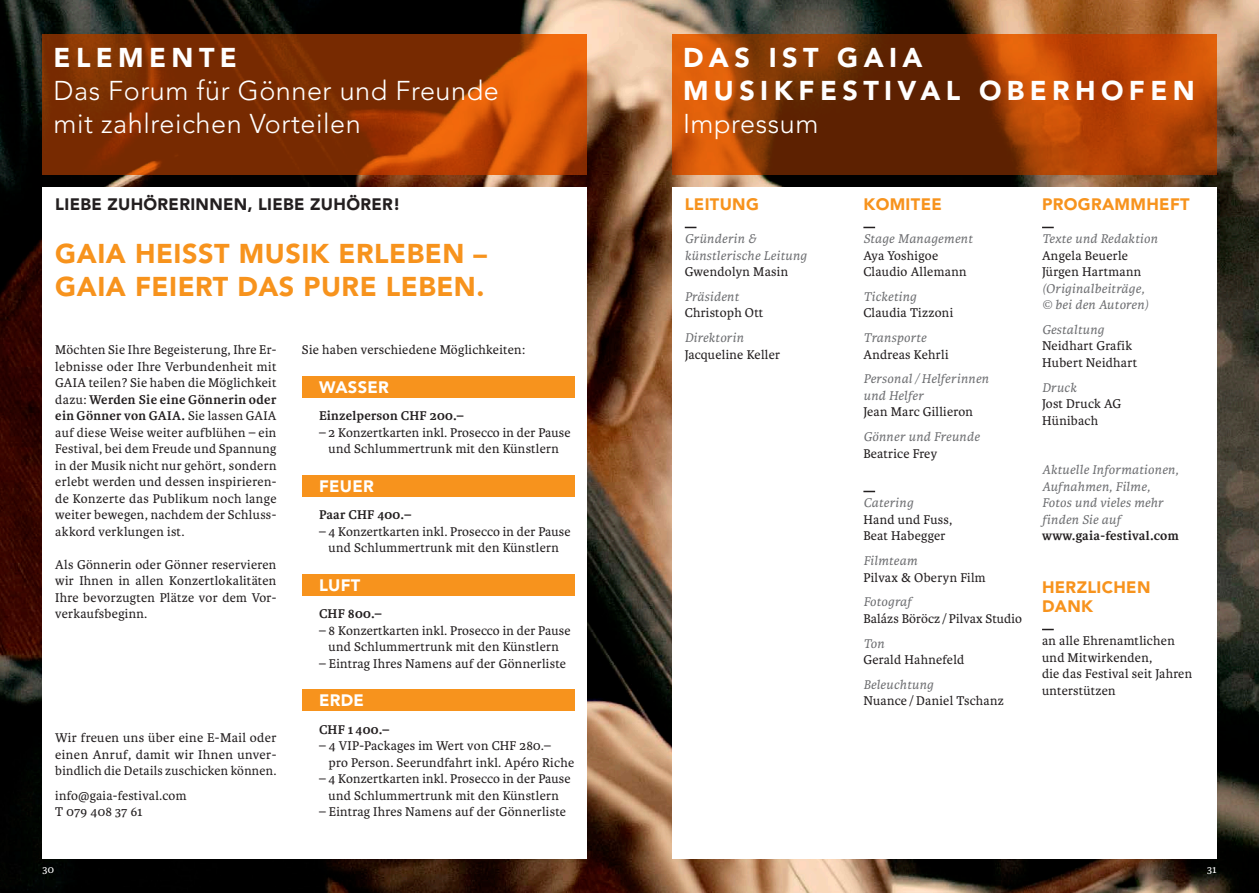
<style>
.page{position:relative;width:1259px;height:893px;background:#fff}
.page>*{position:absolute;margin:0;border:0;box-sizing:border-box;transform-origin:0 0}
._01_titel_1{font:300 27px "Avenir LT Std";letter-spacing:.02em;color:#fff}
._01_text_9pt_weiss{font:900 27px/33px "Avenir LT Std";letter-spacing:.02em;color:#f7931d}
._01_titel_1-2{font:900 27px/33px "Avenir LT Std";letter-spacing:.2em;color:#fff}
._01_text_9pt_weiss-2{font:900 16.5px/19.5px "Avenir LT Std";letter-spacing:.02em;color:#f7931d}
._01_text_9pt_weiss-3{font:900 16.5px "Avenir LT Std";letter-spacing:.02em;color:#231f20}
._01_text_9pt_weiss-4{font:900 16.5px "Avenir LT Std";letter-spacing:.02em;color:#fff}
._01_text_9pt_weiss-5{font:13.5px/16.5px "Karmina Basic";letter-spacing:.02em;color:#231f20;text-align:center}
._01_text_9pt_schwarz{font:13.5px/16.5px "Karmina Basic";letter-spacing:.015em;color:#231f20;text-align:justify}
.xx_konzerte_instrume{font:italic 13.5px/16.5px "Karmina Basic";letter-spacing:.02em;color:#6c6d70}
._01_text_9pt_weiss-6{font:700 13.5px "Karmina Basic";letter-spacing:.02em;color:#231f20}
.t1{font:11.25px "Karmina Basic";color:#fff}
.s1{font-weight:700}
</style>
<div class="page">
<img style="left:0;top:0;width:1259px;height:893px">
<div style="left:43px;top:187px;width:544px;height:672px;background:#fff"></div>
<svg style="left:43px;top:34px;width:544px;height:140px;background:#913603"></svg>
<svg style="left:672px;top:34px;width:544px;height:140px;background:#973b04"></svg>
<div style="left:672px;top:187px;width:544px;height:672px;background:#fff"></div>
<svg style="left:863px;top:227px;width:12px;height:1px"></svg>
<svg style="left:863px;top:491px;width:12px;height:1px"></svg>
<div style="left:302px;top:376px;width:272px;height:21px;background:#f7931d"></div>
<div style="left:302px;top:475px;width:272px;height:22px;background:#f7931d"></div>
<div style="left:302px;top:574px;width:272px;height:22px;background:#f7931d"></div>
<div style="left:302px;top:690px;width:272px;height:21px;background:#f7931d"></div>
<p class="_01_titel_1-2" style="left:54px;top:41px;width:185px">ELEMENTE</p>
<p class="_01_titel_1" style="left:54px;top:75px;width:447px">Das Forum für Gönner und Freunde</p>
<p class="_01_titel_1" style="left:54px;top:108px;width:309px">mit zahlreichen Vorteilen</p>
<p class="_01_text_9pt_weiss-3" style="left:55px;top:194px;width:347px">LIEBE ZUHÖRERINNEN, LIEBE ZUHÖRER!</p>
<p class="_01_text_9pt_weiss" style="left:55px;top:237px;width:433px">GAIA HEISST MUSIK ERLEBEN –<br>GAIA FEIERT DAS PURE LEBEN.</p>
<p class="_01_text_9pt_schwarz" style="left:55px;top:342px;width:223px">Möchten Sie Ihre Begeisterung, Ihre Er&shy;lebnisse oder Ihre Verbundenheit mit GAIA teilen? Sie haben die Möglichkeit dazu: <span class="s1">Werden Sie eine Gönnerin oder ein Gönner von GAIA.</span> Sie lassen GAIA auf diese Weise weiter aufblühen – ein Festival, bei dem Freude und Spannung in der Musik nicht nur gehört, sondern erlebt werden und dessen inspirieren&shy;de Konzerte das Publikum noch lange weiter bewegen, nachdem der Schluss&shy;akkord verklungen ist.</p>
<p class="_01_text_9pt_weiss-5" style="left:55px;top:556px;width:223px;text-align:justify">Als Gönnerin oder Gönner reservieren wir Ihnen in allen Konzertlokalitäten Ihre bevorzugten Plätze vor dem Vor&shy;verkaufsbeginn.</p>
<p class="_01_text_9pt_schwarz" style="left:55px;top:730px;width:223px">Wir freuen uns über eine E-Mail oder einen Anruf, damit wir Ihnen unver&shy;bindlich die Details zuschicken können.</p>
<p class="_01_text_9pt_weiss-5" style="left:55px;top:787px;width:133px">info@gaia-festival.com</p>
<p class="_01_text_9pt_weiss-5" style="left:55px;top:804px;width:89px">T 079 408 37 61</p>
<p class="_01_text_9pt_weiss-5" style="left:302px;top:342px;width:225px">Sie haben verschiedene Möglichkeiten:</p>
<p class="_01_text_9pt_weiss-4" style="left:319px;top:377px;width:71px">WASSER</p>
<p class="_01_text_9pt_weiss-6" style="left:319px;top:408px;width:146px">Einzelperson CHF 200.–</p>
<p class="_01_text_9pt_weiss-5" style="left:319px;top:424px;width:253px">– 2 Konzertkarten inkl. Prosecco in der Pause und Schlummertrunk mit den Künstlern</p>
<p class="_01_text_9pt_weiss-4" style="left:319px;top:476px;width:56px">FEUER</p>
<p class="_01_text_9pt_weiss-6" style="left:319px;top:507px;width:94px">Paar CHF 400.–</p>
<p class="_01_text_9pt_weiss-5" style="left:319px;top:523px;width:253px">– 4 Konzertkarten inkl. Prosecco in der Pause und Schlummertrunk mit den Künstlern</p>
<p class="_01_text_9pt_weiss-4" style="left:319px;top:575px;width:43px">LUFT</p>
<p class="_01_text_9pt_weiss-6" style="left:319px;top:606px;width:64px">CHF 800.–</p>
<p class="_01_text_9pt_weiss-5" style="left:319px;top:622px;width:253px">– 8 Konzertkarten inkl. Prosecco in der Pause und Schlummertrunk mit den Künstlern</p>
<p class="_01_text_9pt_weiss-5" style="left:319px;top:655px;width:249px">– Eintrag Ihres Namens auf der Gönnerliste</p>
<p class="_01_text_9pt_weiss-4" style="left:319px;top:690px;width:46px">ERDE</p>
<p class="_01_text_9pt_weiss-6" style="left:319px;top:722px;width:72px">CHF 1 400.–</p>
<p class="_01_text_9pt_weiss-5" style="left:329px;top:738px;width:247px;text-align:left;text-indent:-10px">– 4 VIP-Packages im Wert von CHF 280.–<br>pro Person. Seerundfahrt inkl. Apéro Riche</p>
<p class="_01_text_9pt_weiss-5" style="left:319px;top:771px;width:253px">– 4 Konzertkarten inkl. Prosecco in der Pause und Schlummertrunk mit den Künstlern</p>
<p class="_01_text_9pt_weiss-5" style="left:319px;top:804px;width:249px">– Eintrag Ihres Namens auf der Gönnerliste</p>
<p class="_01_titel_1-2" style="left:683px;top:41px;width:513px">DAS IST GAIA<br>MUSIKFESTIVAL OBERHOFEN</p>
<p class="_01_titel_1" style="left:683px;top:108px;width:137px">Impressum</p>
<p class="_01_text_9pt_weiss-2" style="left:685px;top:195px;width:76px">LEITUNG</p>
<p class="xx_konzerte_instrume" style="left:685px;top:231px;width:73px">Gründerin &amp;</p>
<p class="xx_konzerte_instrume" style="left:685px;top:247px;width:124px">künstlerische Leitung</p>
<p class="_01_text_9pt_weiss-5" style="left:685px;top:264px;width:105px">Gwendolyn Masin</p>
<p class="xx_konzerte_instrume" style="left:685px;top:289px;width:56px">Präsident</p>
<p class="_01_text_9pt_weiss-5" style="left:685px;top:305px;width:80px">Christoph Ott</p>
<p class="xx_konzerte_instrume" style="left:685px;top:330px;width:60px">Direktorin</p>
<p class="_01_text_9pt_weiss-5" style="left:685px;top:346px;width:97px">Jacqueline Keller</p>
<p class="_01_text_9pt_weiss-2" style="left:863px;top:195px;width:80px">KOMITEE</p>
<p class="xx_konzerte_instrume" style="left:863px;top:231px;width:111px">Stage Management</p>
<p class="_01_text_9pt_weiss-5" style="left:863px;top:247px;width:76px">Aya Yoshigoe</p>
<p class="_01_text_9pt_weiss-5" style="left:863px;top:264px;width:105px">Claudio Allemann</p>
<p class="xx_konzerte_instrume" style="left:863px;top:289px;width:55px">Ticketing</p>
<p class="_01_text_9pt_weiss-5" style="left:863px;top:305px;width:91px">Claudia Tizzoni</p>
<p class="xx_konzerte_instrume" style="left:863px;top:330px;width:65px">Transporte</p>
<p class="_01_text_9pt_weiss-5" style="left:863px;top:346px;width:87px">Andreas Kehrli</p>
<p class="xx_konzerte_instrume" style="left:863px;top:371px;width:127px">Personal/Helferinnen und Helfer</p>
<p class="_01_text_9pt_weiss-5" style="left:863px;top:404px;width:111px">Jean Marc Gillieron</p>
<p class="xx_konzerte_instrume" style="left:863px;top:429px;width:118px">Gönner und Freunde</p>
<p class="_01_text_9pt_weiss-5" style="left:863px;top:445px;width:75px">Beatrice Frey</p>
<p class="xx_konzerte_instrume" style="left:863px;top:495px;width:51px">Catering</p>
<p class="_01_text_9pt_weiss-5" style="left:863px;top:511px;width:90px;text-align:left">Hand und Fuss,<br>Beat Habegger</p>
<p class="xx_konzerte_instrume" style="left:863px;top:553px;width:55px">Filmteam</p>
<p class="_01_text_9pt_weiss-5" style="left:863px;top:569px;width:124px">Pilvax &amp; Oberyn Film</p>
<p class="xx_konzerte_instrume" style="left:863px;top:594px;width:50px">Fotograf</p>
<p class="_01_text_9pt_weiss-5" style="left:863px;top:610px;width:160px">Balázs Böröcz / Pilvax Studio</p>
<p class="xx_konzerte_instrume" style="left:863px;top:635px;width:22px">Ton</p>
<p class="_01_text_9pt_weiss-5" style="left:863px;top:652px;width:102px">Gerald Hahnefeld</p>
<p class="xx_konzerte_instrume" style="left:863px;top:676px;width:71px">Beleuchtung</p>
<p class="_01_text_9pt_weiss-5" style="left:863px;top:693px;width:142px">Nuance / Daniel Tschanz</p>
<p class="_01_text_9pt_weiss-2" style="left:1042px;top:195px;width:149px">PROGRAMMHEFT</p>
<p class="xx_konzerte_instrume" style="left:1042px;top:231px;width:117px">Texte und Redaktion</p>
<p class="_01_text_9pt_weiss-5" style="left:1042px;top:247px;width:88px">Angela Beuerle</p>
<p class="_01_text_9pt_weiss-5" style="left:1042px;top:264px;width:101px">Jürgen Hartmann</p>
<p class="xx_konzerte_instrume" style="left:1042px;top:280px;width:108px">(Originalbeiträge, © bei den Autoren)</p>
<p class="xx_konzerte_instrume" style="left:1042px;top:322px;width:64px">Gestaltung</p>
<p class="_01_text_9pt_weiss-5" style="left:1042px;top:338px;width:92px">Neidhart Grafik</p>
<p class="_01_text_9pt_weiss-5" style="left:1042px;top:355px;width:97px">Hubert Neidhart</p>
<p class="xx_konzerte_instrume" style="left:1042px;top:379px;width:36px">Druck</p>
<p class="_01_text_9pt_weiss-5" style="left:1042px;top:396px;width:81px">Jost Druck AG</p>
<p class="_01_text_9pt_weiss-5" style="left:1042px;top:412px;width:57px">Hünibach</p>
<p class="xx_konzerte_instrume" style="left:1042px;top:462px;width:138px">Aktuelle Informationen,<br>Aufnahmen, Filme,<br>Fotos und vieles mehr finden Sie auf</p>
<p class="_01_text_9pt_weiss-6" style="left:1042px;top:528px;width:138px">www.gaia-festival.com</p>
<p class="_01_text_9pt_weiss-2" style="left:1042px;top:577px;width:110px">HERZLICHEN<br>DANK</p>
<p class="_01_text_9pt_weiss-5" style="left:1042px;top:633px;width:152px;text-align:left">an alle Ehrenamtlichen und Mitwirkenden,<br>die das Festival seit Jahren unterstützen</p>
<p class="t1" style="left:43px;top:863px;width:13px">30</p>
<p class="t1" style="left:1207px;top:863px;width:11px">31</p>
</div>
